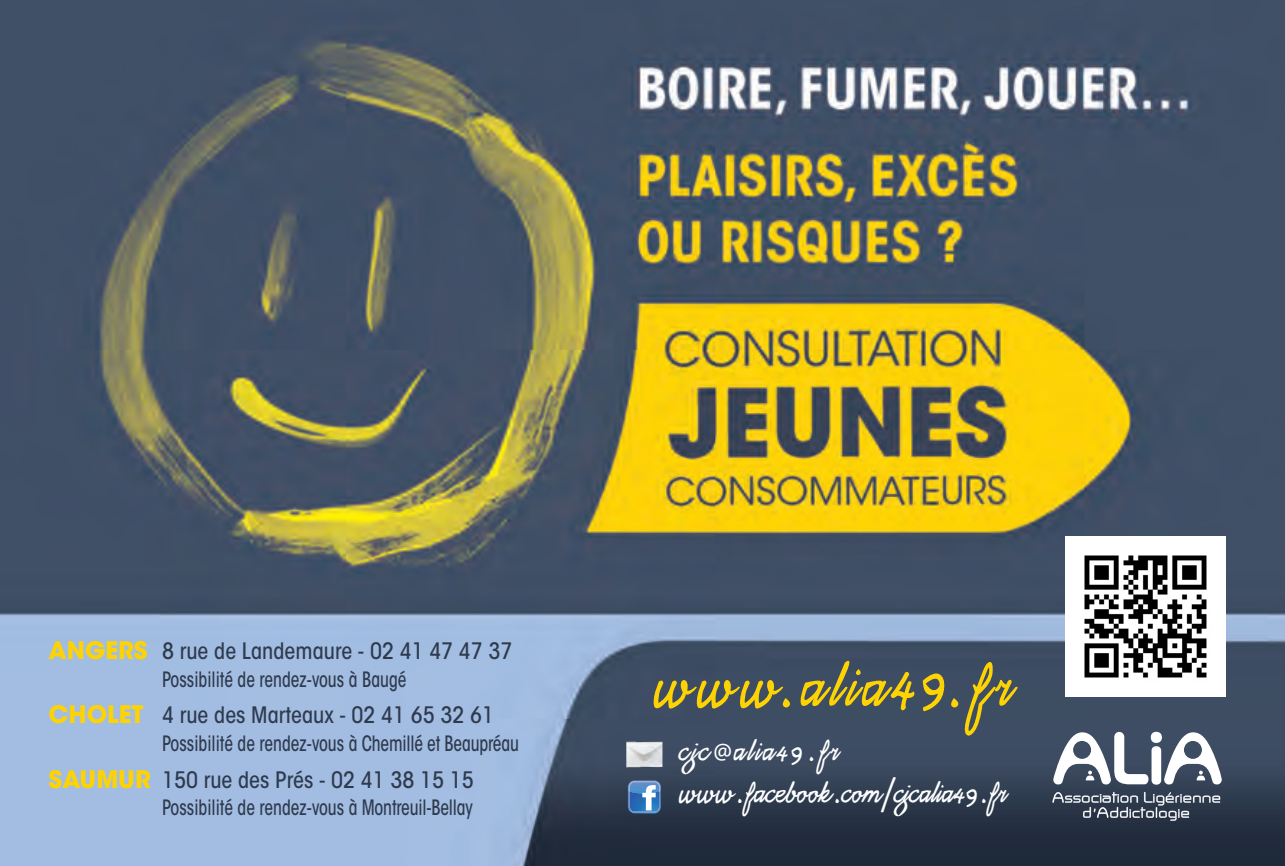
<style>
.page{position:relative;width:1285px;height:866px;background:#fff}
.page>*{position:absolute;margin:0;border:0;box-sizing:border-box;transform-origin:0 0}
.t1{font:94.5px "Daisy Script";letter-spacing:.05em;color:#fed304}
.t2{font:45px "Daisy Script";color:#fff}
.t3{font:45px "Daisy Script";letter-spacing:.05em;color:#fff}
.t4{font:500 condensed 22.5px "ITC Avant Garde Std";color:#2e3a4d}
.t5{font:500 condensed 21px "ITC Avant Garde Std";color:#2e3a4d;scale:.85 1}
.s1{font-weight:700;font-stretch:normal;font-size:24px;color:#fed304}
.s2{font-size:113.7px}
</style>
<div class="page">
<img style="left:0;top:0;width:1284px;height:866px">
<svg style="left:1052px;top:731px;width:169px;height:54px"></svg>
<svg style="left:1052px;top:792px;width:168px;height:28px;background:#555f6e"></svg>
<img style="left:628px;top:812px;width:33px;height:1px">
<svg style="left:628px;top:780px;width:33px;height:32px"></svg>
<img style="left:626px;top:741px;width:36px;height:26px">
<img style="left:1065px;top:537px;width:160px;height:159px">
<svg style="left:0;top:0;width:4px;height:8px"></svg>
<svg style="left:1278px;top:0;width:7px;height:8px"></svg>
<p class="t4" style="left:49px;top:642px;width:465px"><span class="s1">ANGERS</span> 8 rue de Landemaure - 02 41 47 47 37</p>
<p class="t5" style="left:162px;top:671px;width:289px">Possibilité de rendez-vous à Baugé</p>
<p class="t4" style="left:49px;top:706px;width:447px"><span class="s1">CHOLET</span> 4 rue des Marteaux - 02 41 65 32 61</p>
<p class="t5" style="left:162px;top:735px;width:421px">Possibilité de rendez-vous à Chemillé et Beaupréau</p>
<p class="t4" style="left:49px;top:771px;width:426px"><span class="s1">SAUMUR</span> 150 rue des Prés - 02 41 38 15 15</p>
<p class="t5" style="left:162px;top:800px;width:367px">Possibilité de rendez-vous à Montreuil-Bellay</p>
<h1 class="t1" style="left:653px;top:636px;width:359px">www.alia<span class="s2">4</span>9.fr</h1>
<h2 class="t3" style="left:679px;top:727px;width:161px">cjc <sup>@</sup>alia49.fr</h2>
<h2 class="t2" style="left:679px;top:769px;width:329px">www.facebook.com/cjcalia49.fr</h2>
</div>
